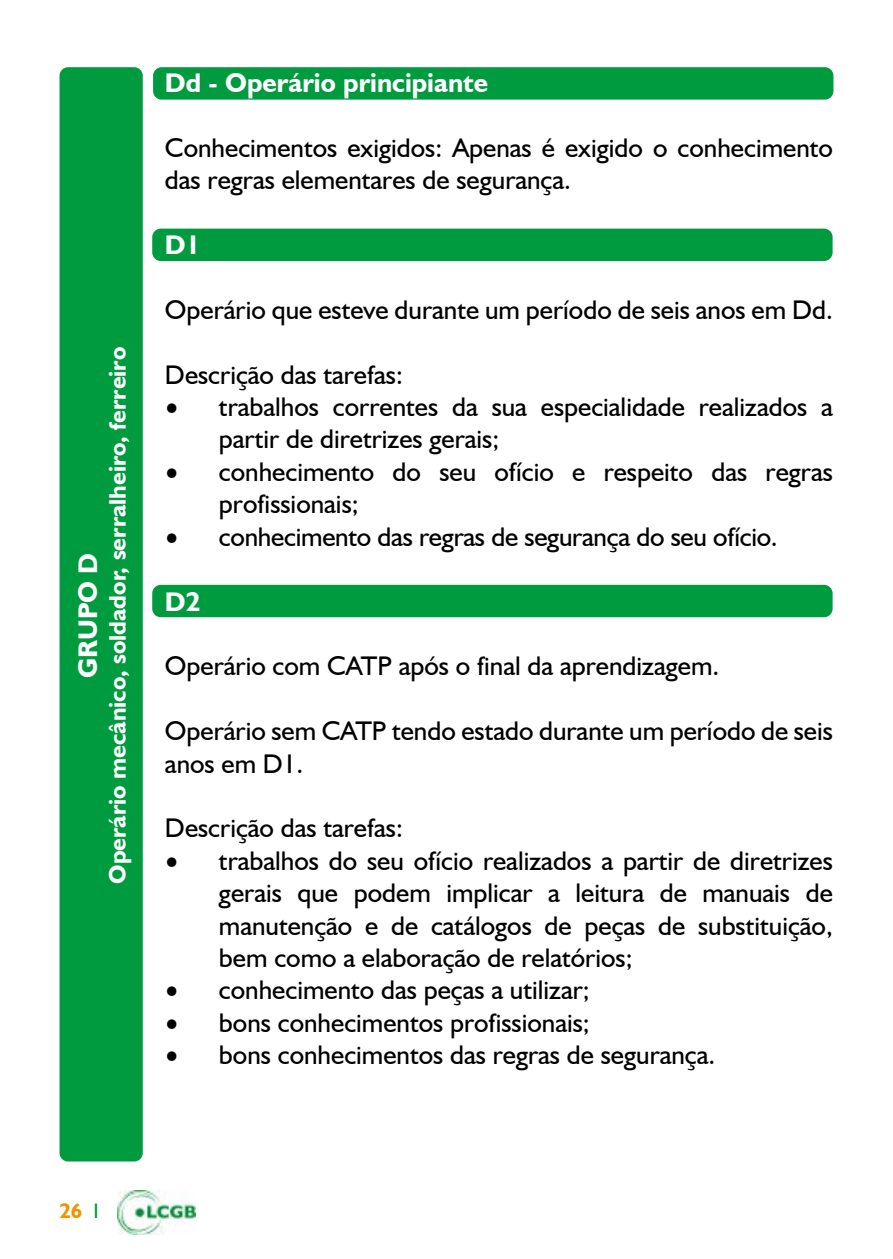
<style>
.page{position:relative;width:893px;height:1259px;background:#fff}
.page>*{position:absolute;margin:0;border:0;box-sizing:border-box;transform-origin:0 0}
.t1{font:27px/32.4px "Humanist 521 BT";color:#000}
.t2{font:700 27px "Humanist 521 BT";color:#fff}
.t3{font:700 24px "Humanist 521 BT";color:#fff}
.t4{font:700 21px "Humanist 521 BT";color:#f39200}
.s1{font-family:"Minion Pro";font-size:36px}
.s2{font-weight:400;color:#009b3e}
</style>
<div class="page">
<img style="left:117px;top:1190px;width:78px;height:44px">
<div style="left:152px;top:585px;width:681px;height:32px;background:#009b3e;border-radius:9px"></div>
<div style="left:152px;top:229px;width:681px;height:32px;background:#009b3e;border-radius:9px"></div>
<div style="left:153px;top:67px;width:680px;height:33px;background:#009b3e;border-radius:9px"></div>
<div style="left:60px;top:67px;width:83px;height:1094px;background:#009b3e;border-radius:9px"></div>
<p class="t2" style="left:71px;top:678px;width:127px;rotate:-90deg">GRUPO D</p>
<p class="t3" style="left:103px;top:884px;width:538px;rotate:-90deg">Operário mecânico, soldador, serralheiro, ferreiro</p>
<p class="t2" style="left:165px;top:66px;width:325px">Dd - Operário principiante</p>
<p class="t1" style="left:165px;top:131px;width:669px">Conhecimentos exigidos: Apenas é exigido o conhecimento das regras elementares de segurança.</p>
<p class="t2" style="left:165px;top:228px;width:37px">D1</p>
<p class="t1" style="left:165px;top:293px;width:669px">Operário que esteve durante um período de seis anos em Dd.</p>
<p class="t1" style="left:165px;top:358px;width:239px">Descrição das tarefas:</p>
<p class="t1" style="left:219px;top:390px;width:615px;text-indent:-54px"><span class="s1">•</span> trabalhos correntes da sua especialidade realizados a partir de diretrizes gerais;</p>
<p class="t1" style="left:219px;top:455px;width:615px;text-indent:-54px"><span class="s1">•</span> conhecimento do seu ofício e respeito das regras profissionais;</p>
<p class="t1" style="left:165px;top:520px;width:614px"><span class="s1">•</span> conhecimento das regras de segurança do seu ofício.</p>
<p class="t2" style="left:165px;top:584px;width:37px">D2</p>
<p class="t1" style="left:165px;top:649px;width:556px">Operário com CATP após o final da aprendizagem.</p>
<p class="t1" style="left:165px;top:714px;width:669px">Operário sem CATP tendo estado durante um período de seis anos em D1.</p>
<p class="t1" style="left:165px;top:811px;width:239px">Descrição das tarefas:</p>
<p class="t1" style="left:219px;top:844px;width:615px;text-align:justify;text-indent:-54px"><span class="s1">•</span> trabalhos do seu ofício realizados a partir de diretrizes gerais que podem implicar a leitura de manuais de manutenção e de catálogos de peças de substituição, bem como a elaboração de relatórios;</p>
<p class="t1" style="left:165px;top:973px;width:426px"><span class="s1">•</span> conhecimento das peças a utilizar;</p>
<p class="t1" style="left:165px;top:1006px;width:426px"><span class="s1">•</span> bons conhecimentos profissionais;</p>
<p class="t1" style="left:165px;top:1038px;width:552px"><span class="s1">•</span> bons conhecimentos das regras de segurança.</p>
<p class="t4" style="left:60px;top:1198px;width:41px">26 <span class="s2">I</span></p>
</div>
